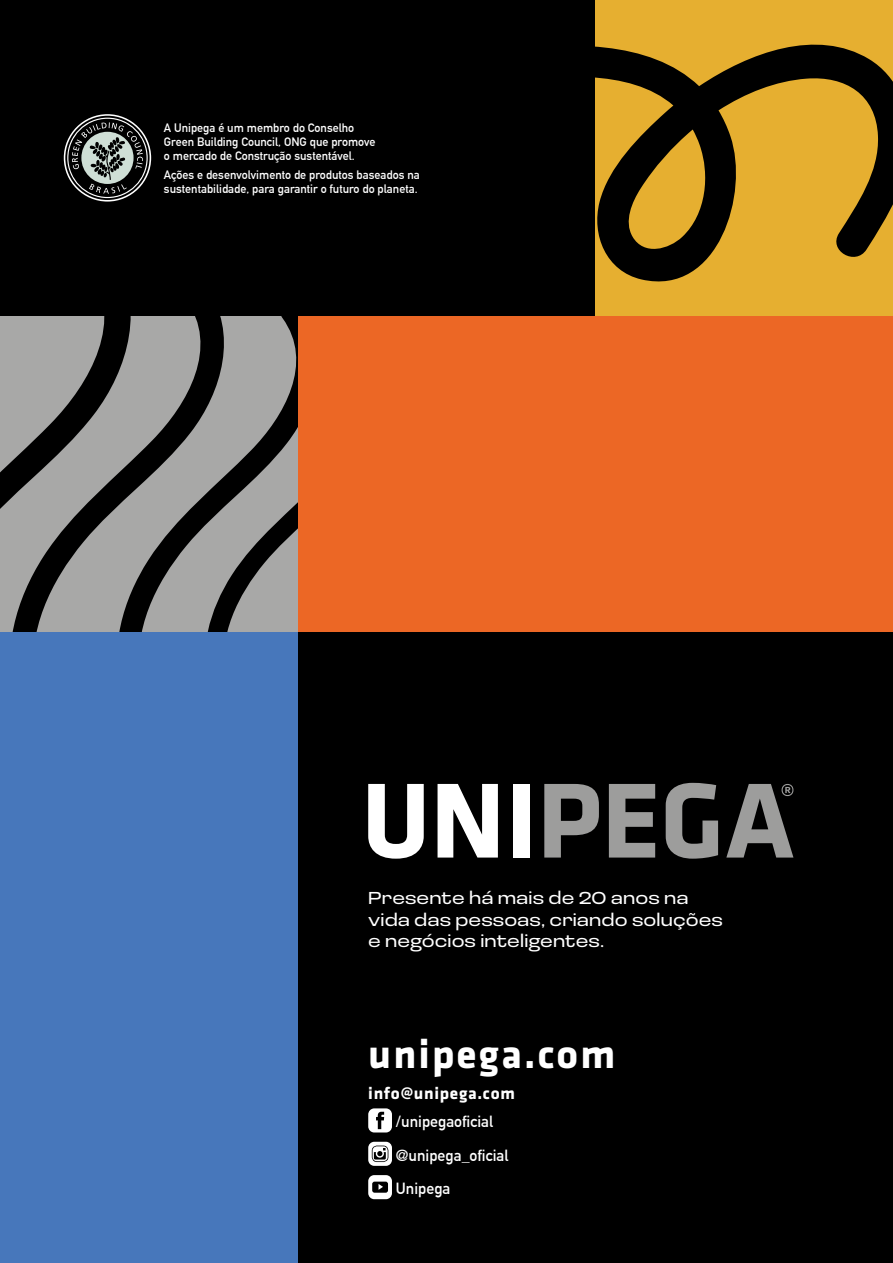
<style>
.page{position:relative;width:893px;height:1263px;background:#000}
.page>*{position:absolute;margin:0;border:0;box-sizing:border-box;transform-origin:0 0}
.t1{font:700 41.7px "Klavika";letter-spacing:.05em;color:#fff}
.t2{font:18px/21.6px "Loos Extra Wide";letter-spacing:.005em;color:#fff}
.t3{font:700 17.4px "Klavika";letter-spacing:.04em;color:#fff}
.t4{font:700 15.9px "DIN Alternate";color:#fff}
.t5{font:700 12px/14.4px "DIN Alternate";color:#fff}
</style>
<div class="page">
<svg style="left:368px;top:1142px;width:24px;height:24px"></svg>
<svg style="left:368px;top:1108px;width:24px;height:24px"></svg>
<svg style="left:368px;top:1175px;width:24px;height:24px"></svg>
<svg style="left:368px;top:784px;width:56px;height:75px"></svg>
<svg style="left:438px;top:784px;width:60px;height:73px"></svg>
<div style="left:513px;top:784px;width:16px;height:73px;background:#fff"></div>
<svg style="left:544px;top:784px;width:55px;height:73px"></svg>
<svg style="left:609px;top:784px;width:46px;height:73px"></svg>
<svg style="left:666px;top:783px;width:52px;height:76px"></svg>
<svg style="left:726px;top:784px;width:67px;height:73px"></svg>
<div style="left:0;top:631px;width:298px;height:632px;background:#4777bb"></div>
<div style="left:298px;top:316px;width:595px;height:315px;background:#ec6725"></div>
<div style="left:595px;top:0;width:298px;height:316px;background:#e6af30"></div>
<svg style="left:64px;top:114px;width:87px;height:88px"></svg>
<svg style="left:67px;top:118px;width:81px;height:80px"></svg>
<svg style="left:595px;top:45px;width:298px;height:236px"></svg>
<svg style="left:282px;top:317px;width:16px;height:314px;fill:#a8a8a7"></svg>
<svg style="left:196px;top:316px;width:86px;height:315px;fill:#a8a8a7"></svg>
<svg style="left:0;top:316px;width:196px;height:315px;fill:#a8a8a7"></svg>
<p class="t5" style="left:164px;top:119px;width:213px">A Unipega é um membro do Conselho<br>Green Building Council, ONG que promove o mercado de Construção sustentável.</p>
<p class="t5" style="left:164px;top:167px;width:257px">Ações e desenvolvimento de produtos baseados na sustentabilidade, para garantir o futuro do planeta.</p>
<h2 class="t2" style="left:368px;top:886px;width:356px">Presente há mais de 20 anos na vida das pessoas, criando soluções e negócios inteligentes.</h2>
<h1 class="t1" style="left:368px;top:1031px;width:249px">unipega.com</h1>
<h3 class="t3" style="left:368px;top:1084px;width:148px">info@unipega.com</h3>
<h3 class="t4" style="left:396px;top:1109px;width:99px">/unipegaoficial</h3>
<h3 class="t4" style="left:396px;top:1143px;width:114px">@unipega_oficial</h3>
<h3 class="t4" style="left:396px;top:1176px;width:56px">Unipega</h3>
</div>
